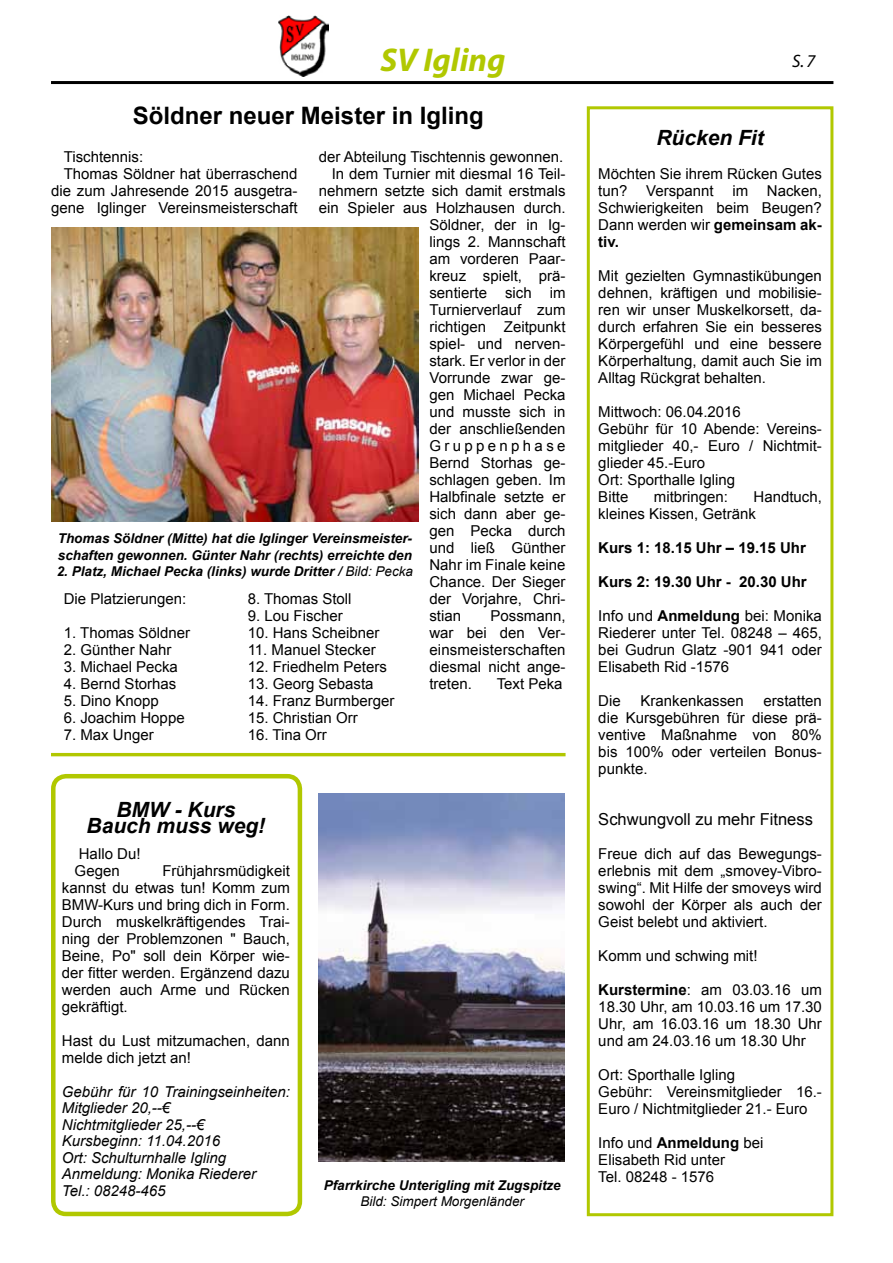
<style>
.page{position:relative;width:893px;height:1263px;background:#fff}
.page>*{position:absolute;margin:0;border:0;box-sizing:border-box;transform-origin:0 0}
.t1{font:italic 700 33px "Myriad Pro";color:#b1c800}
.t2{font:700 24px "Arial";color:#000}
.t3{font:italic 700 21px/16.5px "Arial";color:#000;text-align:center}
.t4{font:italic 18px "Myriad Pro";color:#000}
.t5{font:16.5px "Arial";color:#000}
.t6{font:15px/17px "Arial";color:#000;text-align:justify}
.t7{font:italic 15px/16.5px "Arial";color:#000}
.t8{font:700 15px "Arial";color:#000}
.t9{font:15px "Arial";letter-spacing:.225em;color:#000}
.t10{font:italic 700 13.5px/16.5px "Arial";color:#000}
.t11{font:italic 13.5px "Arial";color:#000}
.s1{font-weight:400}
.s2{font-weight:700}
</style>
<div class="page">
<hr style="left:51px;top:81px;width:782px;height:3px;background:#000">
<img style="left:279px;top:15px;width:49px;height:62px">
<div style="left:51px;top:774px;width:251px;height:442px;border:4px solid #b1c800;border-radius:13px"></div>
<img style="left:51px;top:227px;width:368px;height:294px">
<hr style="left:51px;top:753px;width:515px;height:3px;background:#b4c205">
<div style="left:587px;top:106px;width:246px;height:1110px;border:3px solid #b1c800"></div>
<img style="left:319px;top:793px;width:246px;height:369px">
<h1 class="t1" style="left:380px;top:38px;width:127px">SV Igling</h1>
<p class="t4" style="left:792px;top:49px;width:25px">S.7</p>
<h2 class="t2" style="left:133px;top:99px;width:352px">Söldner neuer Meister in Igling</h2>
<p class="t6" style="left:64px;top:148px;width:81px">Tischtennis:</p>
<p class="t6" style="left:64px;top:165px;width:235px">Thomas Söldner hat überraschend</p>
<p class="t6" style="left:51px;top:182px;width:248px">die zum Jahresende 2015 ausgetra-</p>
<p class="t6" style="left:51px;top:199px;width:248px">gene Iglinger Vereinsmeisterschaft</p>
<p class="t6" style="left:319px;top:148px;width:246px">der Abteilung Tischtennis gewonnen.</p>
<p class="t6" style="left:332px;top:165px;width:235px">In dem Turnier mit diesmal 16 Teil-</p>
<p class="t6" style="left:319px;top:182px;width:248px">nehmern setzte sich damit erstmals</p>
<p class="t6" style="left:319px;top:199px;width:248px">ein Spieler aus Holzhausen durch.</p>
<p class="t6" style="left:429px;top:216px;width:138px">Söldner, der in Ig-</p>
<p class="t6" style="left:429px;top:233px;width:138px">lings 2. Mannschaft</p>
<p class="t6" style="left:429px;top:250px;width:138px">am vorderen Paar-</p>
<p class="t6" style="left:429px;top:267px;width:138px">kreuz spielt, prä-</p>
<p class="t6" style="left:429px;top:284px;width:138px">sentierte sich im</p>
<p class="t6" style="left:429px;top:301px;width:138px">Turnierverlauf zum</p>
<p class="t6" style="left:429px;top:318px;width:138px">richtigen Zeitpunkt</p>
<p class="t6" style="left:429px;top:335px;width:138px">spiel- und nerven-</p>
<p class="t6" style="left:429px;top:352px;width:138px">stark. Er verlor in der</p>
<p class="t6" style="left:429px;top:369px;width:138px">Vorrunde zwar ge-</p>
<p class="t6" style="left:429px;top:386px;width:138px">gen Michael Pecka</p>
<p class="t6" style="left:429px;top:403px;width:138px">und musste sich in</p>
<p class="t6" style="left:429px;top:420px;width:138px">der anschließenden</p>
<p class="t9" style="left:429px;top:436px;width:138px">Gruppenphase</p>
<p class="t6" style="left:429px;top:454px;width:138px">Bernd Storhas ge-</p>
<p class="t6" style="left:429px;top:471px;width:138px">schlagen geben. Im</p>
<p class="t6" style="left:429px;top:488px;width:138px">Halbfinale setzte er</p>
<p class="t6" style="left:429px;top:505px;width:138px">sich dann aber ge-</p>
<p class="t6" style="left:429px;top:522px;width:138px">gen Pecka durch</p>
<p class="t6" style="left:429px;top:539px;width:138px">und ließ Günther</p>
<p class="t6" style="left:429px;top:556px;width:138px">Nahr im Finale keine</p>
<p class="t6" style="left:429px;top:573px;width:138px">Chance. Der Sieger</p>
<p class="t6" style="left:429px;top:590px;width:138px">der Vorjahre, Chri-</p>
<p class="t6" style="left:429px;top:607px;width:33px">stian</p>
<p class="t10" style="left:58px;top:531px;width:356px">Thomas Söldner (Mitte) hat die Iglinger Vereinsmeister&shy;schaften gewonnen. Günter Nahr (rechts) erreichte den</p>
<p class="t10" style="left:57px;top:564px;width:358px">2. Platz, Michael Pecka (links) wurde Dritter / <span class="s1">Bild: Pecka</span></p>
<p class="t6" style="left:248px;top:590px;width:105px">8. Thomas Stoll</p>
<p class="t6" style="left:248px;top:607px;width:97px">9. Lou Fischer</p>
<p class="t6" style="left:248px;top:624px;width:133px">10. Hans Scheibner</p>
<p class="t6" style="left:248px;top:641px;width:130px">11. Manuel Stecker</p>
<p class="t6" style="left:248px;top:658px;width:141px">12. Friedhelm Peters</p>
<p class="t6" style="left:248px;top:675px;width:127px">13. Georg Sebasta</p>
<p class="t6" style="left:248px;top:692px;width:148px">14. Franz Burmberger</p>
<p class="t6" style="left:248px;top:709px;width:112px">15. Christian Orr</p>
<p class="t6" style="left:248px;top:726px;width:81px">16. Tina Orr</p>
<p class="t6" style="left:64px;top:590px;width:124px">Die Platzierungen:</p>
<p class="t6" style="left:64px;top:624px;width:128px">1. Thomas Söldner</p>
<p class="t6" style="left:64px;top:641px;width:109px">2. Günther Nahr</p>
<p class="t6" style="left:64px;top:658px;width:116px">3. Michael Pecka</p>
<p class="t6" style="left:64px;top:675px;width:114px">4. Bernd Storhas</p>
<p class="t6" style="left:64px;top:692px;width:97px">5. Dino Knopp</p>
<p class="t6" style="left:64px;top:709px;width:122px">6. Joachim Hoppe</p>
<p class="t6" style="left:64px;top:726px;width:92px">7. Max Unger</p>
<p class="t6" style="left:429px;top:607px;width:138px;text-indent:61px">Possmann, war bei den Ver&shy;einsmeisterschaften diesmal nicht ange&shy;treten.</p>
<p class="t6" style="left:497px;top:675px;width:67px">Text Peka</p>
<h3 class="t3" style="left:87px;top:802px;width:180px">BMW - Kurs<br>Bauch muss weg!</h3>
<p class="t6" style="left:75px;top:845px;width:67px">Hallo Du!<br>Gegen</p>
<p class="t6" style="left:62px;top:862px;width:229px;text-indent:100px">Frühjahrsmüdigkeit kannst du etwas tun! Komm zum BMW-Kurs und bring dich in Form.<br>Durch muskelkräftigendes Trai&shy;ning der Problemzonen " Bauch, Beine, Po" soll dein Körper wie&shy;der fitter werden. Ergänzend dazu werden auch Arme und Rücken gekräftigt.</p>
<p class="t6" style="left:62px;top:1032px;width:229px">Hast du Lust mitzumachen, dann melde dich jetzt an!</p>
<p class="t7" style="left:62px;top:1083px;width:229px">Gebühr für 10 Trainingseinheiten:<br>Mitglieder 20,--€<br>Nichtmitglieder 25,--€<br>Kursbeginn: 11.04.2016<br>Ort: Schulturnhalle Igling<br>Anmeldung: Monika Riederer<br>Tel.: 08248-465</p>
<p class="t10" style="left:324px;top:1177px;width:239px">Pfarrkirche Unterigling mit Zugspitze</p>
<p class="t11" style="left:360px;top:1193px;width:165px">Bild: Simpert Morgenländer</p>
<h3 class="t3" style="left:656px;top:130px;width:109px">Rücken Fit</h3>
<p class="t6" style="left:598px;top:165px;width:225px">Möchten Sie ihrem Rücken Gutes tun? Verspannt im Nacken, Schwierigkeiten beim Beugen?<br>Dann werden wir <span class="s2">gemeinsam ak&shy;tiv.</span></p>
<p class="t6" style="left:598px;top:267px;width:225px">Mit gezielten Gymnastikübungen dehnen, kräftigen und mobilisie&shy;ren wir unser Muskelkorsett, da&shy;durch erfahren Sie ein besseres Körpergefühl und eine bessere Körperhaltung, damit auch Sie im Alltag Rückgrat behalten.</p>
<p class="t6" style="left:598px;top:403px;width:225px;text-align:left">Mittwoch: 06.04.2016<br>Gebühr für 10 Abende: Vereins&shy;mitglieder 40,- Euro / Nichtmit&shy;glieder 45.-Euro<br>Ort: Sporthalle Igling<br>Bitte</p>
<p class="t6" style="left:598px;top:488px;width:225px;text-indent:155px">Handtuch, kleines Kissen, Getränk</p>
<p class="t8" style="left:598px;top:538px;width:209px">Kurs 1: 18.15 Uhr – 19.15 Uhr</p>
<p class="t8" style="left:598px;top:572px;width:210px">Kurs 2: 19.30 Uhr - 20.30 Uhr</p>
<p class="t6" style="left:598px;top:607px;width:225px">Info und <span class="s2">Anmeldung</span> bei: Monika Riederer unter Tel. 08248 – 465, bei Gudrun Glatz -901 941 oder Elisabeth Rid -1576</p>
<p class="t6" style="left:598px;top:692px;width:24px">Die</p>
<p class="t6" style="left:640px;top:692px;width:105px">Krankenkassen</p>
<p class="t6" style="left:654px;top:488px;width:76px">mitbringen:</p>
<p class="t6" style="left:598px;top:692px;width:225px;text-indent:165px">erstatten die Kursgebühren für diese prä&shy;ventive Maßnahme von 80% bis 100% oder verteilen Bonus&shy;punkte.</p>
<p class="t5" style="left:598px;top:808px;width:216px">Schwungvoll zu mehr Fitness</p>
<p class="t6" style="left:598px;top:845px;width:225px">Freue dich auf das Bewegungs&shy;erlebnis mit dem „smovey-Vibro&shy;swing“. Mit Hilfe der smoveys wird sowohl der Körper als auch der Geist belebt und aktiviert.</p>
<p class="t6" style="left:598px;top:947px;width:161px">Komm und schwing mit!</p>
<p class="t6" style="left:598px;top:981px;width:225px"><span class="s2">Kurstermine</span>: am 03.03.16 um 18.30 Uhr, am 10.03.16 um 17.30<br>Uhr, am 16.03.16 um 18.30 Uhr und am 24.03.16 um 18.30 Uhr</p>
<p class="t6" style="left:598px;top:1066px;width:225px;text-align:left">Ort: Sporthalle Igling<br>Gebühr: Vereinsmitglieder 16.-<br>Euro / Nichtmitglieder 21.- Euro</p>
<p class="t6" style="left:598px;top:1134px;width:167px;text-align:left">Info und <span class="s2">Anmeldung</span> bei<br>Elisabeth Rid unter<br>Tel. 08248 - 1576</p>
</div>
